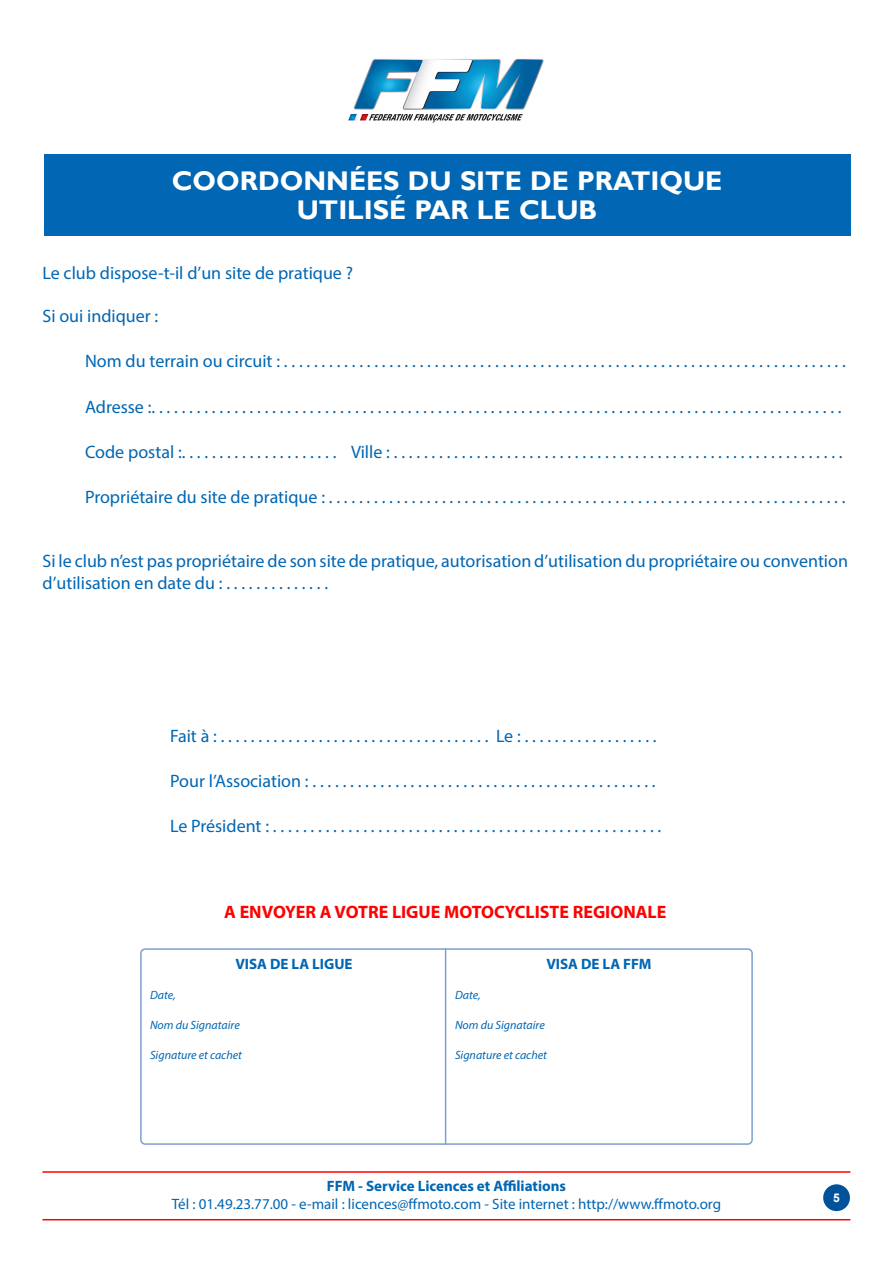
<style>
.page{position:relative;width:893px;height:1263px;background:#fff}
.page>*{position:absolute;margin:0;border:0;box-sizing:border-box;transform-origin:0 0}
.Normal_e{font:700 27px "Gill Sans";color:#fff}
.Texte_base{font:18px/21.6px "Myriad Pro";color:#0166b3}
.Texte_base-2{font:700 18px "Myriad Pro";color:#f00}
.t1{font:15px "Myriad Pro";color:#0166b3}
.Texte_base-3{font:700 15px "Myriad Pro";color:#0166b3}
.Texte_base-4{font:italic 12px "Myriad Pro";color:#0166b3}
.t2{font:700 12px "Arial";color:#fff}
</style>
<div class="page">
<hr style="left:43px;top:1219px;width:807px;height:1px;background:#f00">
<hr style="left:43px;top:1171px;width:807px;height:2px;background:#f00">
<svg style="left:348px;top:59px;width:196px;height:63px"></svg>
<div style="left:823px;top:1184px;width:27px;height:27px;background:#01519b;border-radius:50%"></div>
<div style="left:44px;top:154px;width:806px;height:82px;background:#0166b3"></div>
<div style="left:140px;top:948px;width:613px;height:197px;border:2px solid #7e9ed2;border-radius:4px"></div>
<hr style="left:445px;top:948px;width:1px;height:197px;background:#7e9ed2">
<p class="Normal_e" style="left:172px;top:165px;width:552px">COORDONNÉES DU SITE DE PRATIQUE</p>
<p class="Normal_e" style="left:297px;top:193px;width:302px">UTILISÉ PAR LE CLUB</p>
<p class="Texte_base" style="left:43px;top:262px;width:312px">Le club dispose-t-il d’un site de pratique ?</p>
<p class="Texte_base" style="left:43px;top:305px;width:117px">Si oui indiquer :</p>
<p class="Texte_base" style="left:85px;top:350px;width:762px">Nom du terrain ou circuit : . . . . . . . . . . . . . . . . . . . . . . . . . . . . . . . . . . . . . . . . . . . . . . . . . . . . . . . . . . . . . . . . . . . . . . . . . . .</p>
<p class="Texte_base" style="left:85px;top:395px;width:758px">Adresse :. . . . . . . . . . . . . . . . . . . . . . . . . . . . . . . . . . . . . . . . . . . . . . . . . . . . . . . . . . . . . . . . . . . . . . . . . . . . . . . . . . . . . . . . . . . .</p>
<p class="Texte_base" style="left:85px;top:440px;width:759px">Code postal :. . . . . . . . . . . . . . . . . . . . . Ville : . . . . . . . . . . . . . . . . . . . . . . . . . . . . . . . . . . . . . . . . . . . . . . . . . . . . . . . . . . . .</p>
<p class="Texte_base" style="left:85px;top:485px;width:762px">Propriétaire du site de pratique : . . . . . . . . . . . . . . . . . . . . . . . . . . . . . . . . . . . . . . . . . . . . . . . . . . . . . . . . . . . . . . . . . . . . .</p>
<p class="Texte_base" style="left:43px;top:550px;width:807px">Si le club n’est pas propriétaire de son site de pratique, autorisation d’utilisation du propriétaire ou convention d’utilisation en date du : . . . . . . . . . . . . . .</p>
<p class="Texte_base" style="left:170px;top:725px;width:488px">Fait à : . . . . . . . . . . . . . . . . . . . . . . . . . . . . . . . . . . . . Le : . . . . . . . . . . . . . . . . . .</p>
<p class="Texte_base" style="left:170px;top:770px;width:487px">Pour l’Association : . . . . . . . . . . . . . . . . . . . . . . . . . . . . . . . . . . . . . . . . . . . . . .</p>
<p class="Texte_base" style="left:170px;top:815px;width:493px">Le Président : . . . . . . . . . . . . . . . . . . . . . . . . . . . . . . . . . . . . . . . . . . . . . . . . . . . .</p>
<p class="Texte_base-2" style="left:224px;top:900px;width:444px">A ENVOYER A VOTRE LIGUE MOTOCYCLISTE REGIONALE</p>
<p class="Texte_base-3" style="left:235px;top:954px;width:119px">VISA DE LA LIGUE</p>
<p class="Texte_base-4" style="left:150px;top:988px;width:27px">Date,</p>
<p class="Texte_base-4" style="left:150px;top:1018px;width:91px">Nom du Signataire</p>
<p class="Texte_base-4" style="left:150px;top:1048px;width:93px">Signature et cachet</p>
<p class="Texte_base-3" style="left:546px;top:954px;width:107px">VISA DE LA FFM</p>
<p class="Texte_base-4" style="left:455px;top:988px;width:27px">Date,</p>
<p class="Texte_base-4" style="left:455px;top:1018px;width:91px">Nom du Signataire</p>
<p class="Texte_base-4" style="left:455px;top:1048px;width:93px">Signature et cachet</p>
<p class="Texte_base-3" style="left:327px;top:1176px;width:241px">FFM - Service Licences et Affiliations</p>
<p class="t1" style="left:172px;top:1195px;width:551px">Tél : 01.49.23.77.00 - e-mail : licences@ffmoto.com - Site internet : http://www.ffmoto.org</p>
<p class="t2" style="left:833px;top:1189px;width:8px">5</p>
</div>
